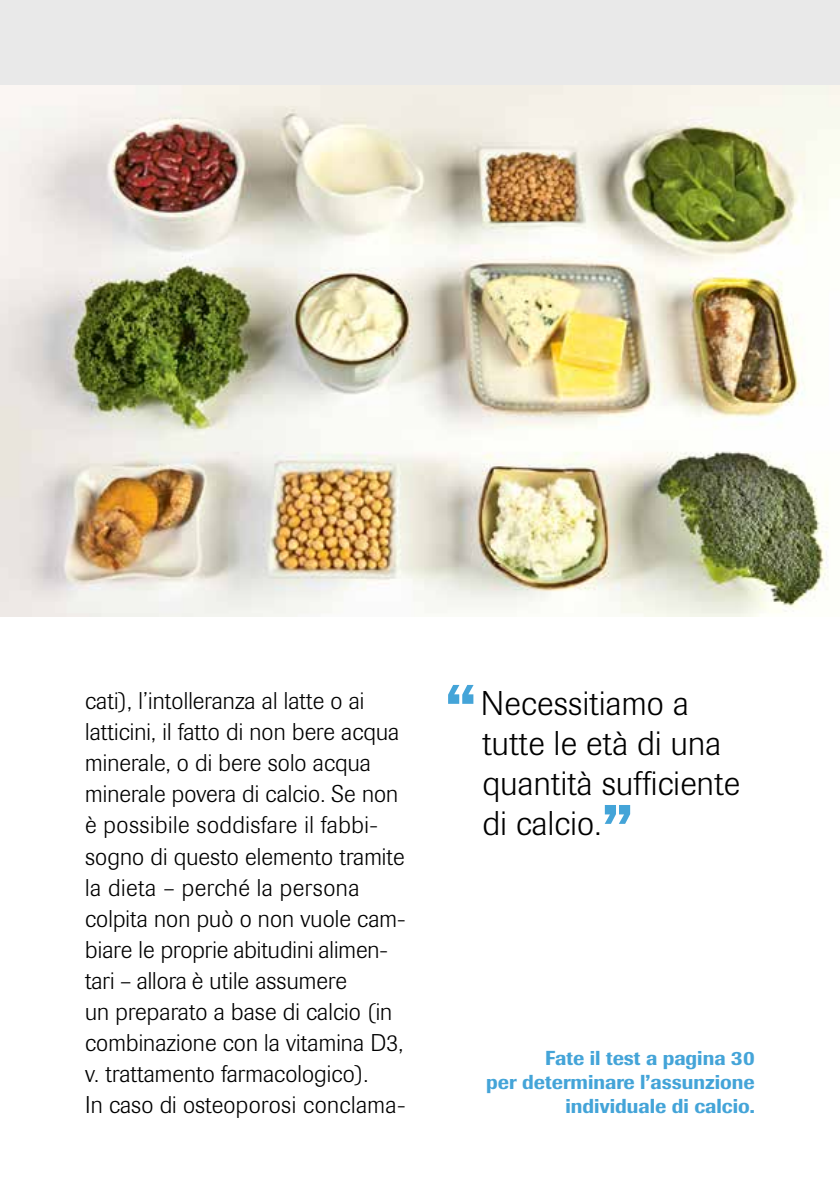
<style>
.page{position:relative;width:840px;height:1191px;background:#fff}
.page>*{position:absolute;margin:0;border:0;box-sizing:border-box;transform-origin:0 0}
.t1{font:300 34px/40px "Imago";letter-spacing:.01em;color:#000}
.t2{font:300 24px/31px "Imago";letter-spacing:.005em;color:#000}
.t3{font:500 20px/24px "Imago";color:#44a4d8;text-align:right}
.s1{font-weight:500;font-size:64px;color:#44a4d8}
</style>
<div class="page">
<div style="left:0;top:0;width:839px;height:227px;background:#e9e9e9"></div>
<img style="left:0;top:85px;width:839px;height:531px">
<p class="t2" style="left:85px;top:686px;width:322px">cati), l’intolleranza al latte o ai latticini, il fatto di non bere acqua minerale, o di bere solo acqua minerale povera di calcio. Se non è possibile soddisfare il fabbi&shy;sogno di questo elemento tramite la dieta – perché la persona colpita non può o non vuole cam&shy;biare le proprie abitudini alimen&shy;tari – allora è utile assumere<br>un preparato a base di calcio (in combinazione con la vitamina D3, v. trattamento farmacologico).<br>In caso di osteoporosi conclama-</p>
<h1 class="t1" style="left:482px;top:684px;width:259px;text-indent:-37px"><span class="s1">“</span>Necessitiamo a tutte le età di una quantità sufficiente di calcio.<span class="s1">”</span></h1>
<p class="t3" style="left:486px;top:1045px;width:270px">Fate il test a pagina 30<br>per determinare l’assunzione individuale di calcio.</p>
</div>
